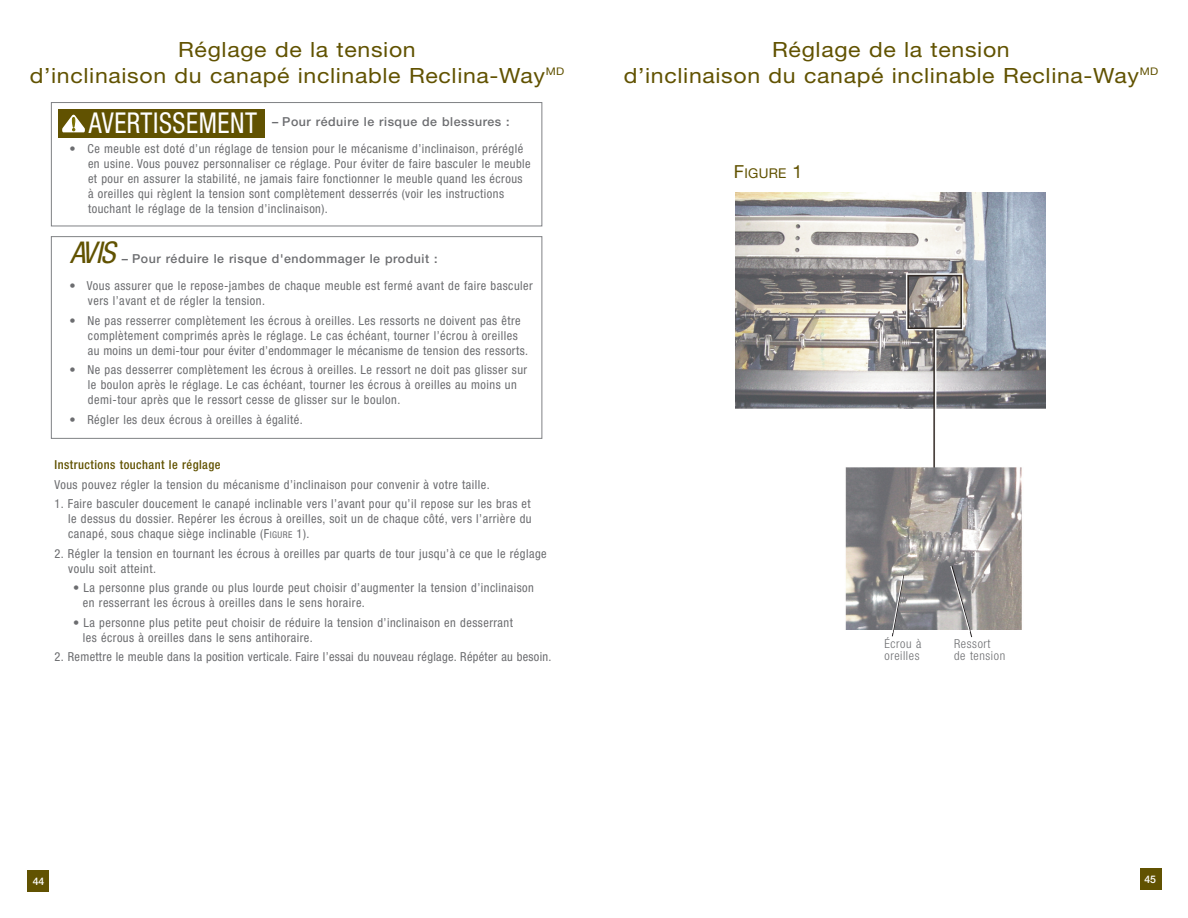
<style>
.page{position:relative;width:1188px;height:918px;background:#fff}
.page>*{position:absolute;margin:0;border:0;box-sizing:border-box;transform-origin:0 0}
.t1{font:italic condensed 30px "Helvetica Neue";color:#615201}
.t2{font:condensed 28.8px "Helvetica Neue";letter-spacing:.025em;color:#fff;scale:.9 1}
.t3{font:21px/25.5px "Helvetica Neue";letter-spacing:.03em;color:#615201;text-align:center;scale:1.1 1}
.t4{font:13.5px "Helvetica Neue";letter-spacing:.02em;color:#615201}
.t5{font:condensed 12.3px/15px "Helvetica Neue";letter-spacing:.04em;color:#6c6d70}
.t6{font:500 12.3px "Helvetica Neue";letter-spacing:.045em;color:#6c6d70}
.t7{font:300 condensed 12.3px/12px "Helvetica Neue";letter-spacing:.05em;color:#6c6d70}
.t8{font:500 condensed 12.3px "Helvetica Neue";letter-spacing:.04em;color:#615201}
.t9{font:500 10.5px "Helvetica Neue";color:#fff}
.s1{font-size:9.3px}
.s2{font-size:18px}
</style>
<div class="page">
<div style="left:1140px;top:868px;width:21px;height:22px;background:#615201"></div>
<div style="left:28px;top:871px;width:21px;height:21px;background:#615201"></div>
<div style="left:51px;top:102px;width:491px;height:124px;border:1px solid #808285"></div>
<div style="left:51px;top:236px;width:491px;height:203px;border:1px solid #808285"></div>
<img style="left:736px;top:193px;width:310px;height:436px">
<svg style="left:950px;top:565px;width:23px;height:73px;background:#a09f9f"></svg>
<svg style="left:891px;top:574px;width:13px;height:63px"></svg>
<div style="left:58px;top:109px;width:207px;height:29px;background:#615201"></div>
<svg style="left:62px;top:115px;width:23px;height:17px"></svg>
<h3 class="t3" style="left:30px;top:39px;width:487px">Réglage de la tension<br>d’inclinaison du canapé inclinable Reclina-Way<sup>MD</sup></h3>
<h2 class="t2" style="left:89px;top:113px;width:189px">AVERTISSEMENT</h2>
<p class="t6" style="left:272px;top:117px;width:239px">– Pour réduire le risque de blessures :</p>
<p class="t5" style="left:88px;top:142px;width:444px;text-indent:-18px">• Ce meuble est doté d’un réglage de tension pour le mécanisme d’inclinaison, préréglé en usine. Vous pouvez personnaliser ce réglage. Pour éviter de faire basculer le meuble et pour en assurer la stabilité, ne jamais faire fonctionner le meuble quand les écrous à oreilles qui règlent la tension sont complètement desserrés (voir les instructions touchant le réglage de la tension d’inclinaison).</p>
<h1 class="t1" style="left:70px;top:242px;width:47px">AVIS</h1>
<p class="t6" style="left:122px;top:254px;width:317px">– Pour réduire le risque d'endommager le produit :</p>
<p class="t5" style="left:88px;top:279px;width:446px;text-indent:-18px">• Vous assurer que le repose-jambes de chaque meuble est fermé avant de faire basculer vers l’avant et de régler la tension.</p>
<p class="t5" style="left:88px;top:314px;width:442px;text-indent:-18px">• Ne pas resserrer complètement les écrous à oreilles. Les ressorts ne doivent pas être complètement comprimés après le réglage. Le cas échéant, tourner l’écrou à oreilles au moins un demi-tour pour éviter d’endommager le mécanisme de tension des ressorts.</p>
<p class="t5" style="left:88px;top:363px;width:441px;text-indent:-18px">• Ne pas desserrer complètement les écrous à oreilles. Le ressort ne doit pas glisser sur le boulon après le réglage. Le cas échéant, tourner les écrous à oreilles au moins un demi-tour après que le ressort cesse de glisser sur le boulon.</p>
<p class="t5" style="left:70px;top:413px;width:235px">• Régler les deux écrous à oreilles à égalité.</p>
<p class="t8" style="left:54px;top:460px;width:168px">Instructions touchant le réglage</p>
<p class="t5" style="left:54px;top:478px;width:437px">Vous pouvez régler la tension du mécanisme d’inclinaison pour convenir à votre taille.</p>
<p class="t5" style="left:68px;top:497px;width:465px;text-align:justify;text-indent:-14px">1. Faire basculer doucement le canapé inclinable vers l’avant pour qu’il repose sur les bras et le dessus du dossier. Repérer les écrous à oreilles, soit un de chaque côté, vers l’arrière du canapé, sous chaque siège inclinable (F<span class="s1">IGURE</span> 1).</p>
<p class="t5" style="left:68px;top:547px;width:480px;text-indent:-14px">2. Régler la tension en tournant les écrous à oreilles par quarts de tour jusqu’à ce que le réglage voulu soit atteint.</p>
<p class="t5" style="left:83px;top:581px;width:452px;text-indent:-10px">• La personne plus grande ou plus lourde peut choisir d’augmenter la tension d’inclinaison en resserrant les écrous à oreilles dans le sens horaire.</p>
<p class="t5" style="left:83px;top:616px;width:432px;text-indent:-10px">• La personne plus petite peut choisir de réduire la tension d’inclinaison en desserrant les écrous à oreilles dans le sens antihoraire.</p>
<p class="t5" style="left:54px;top:650px;width:499px">2. Remettre le meuble dans la position verticale. Faire l’essai du nouveau réglage. Répéter au besoin.</p>
<h3 class="t3" style="left:624px;top:39px;width:487px">Réglage de la tension<br>d’inclinaison du canapé inclinable Reclina-Way<sup>MD</sup></h3>
<p class="t4" style="left:734px;top:168px;width:70px"><span class="s2">F</span>IGURE <span class="s2">1</span></p>
<p class="t7" style="left:884px;top:639px;width:38px">Écrou à oreilles</p>
<p class="t7" style="left:954px;top:639px;width:52px">Ressort<br>de tension</p>
<p class="t9" style="left:33px;top:877px;width:13px">44</p>
<p class="t9" style="left:1144px;top:875px;width:13px">45</p>
</div>
